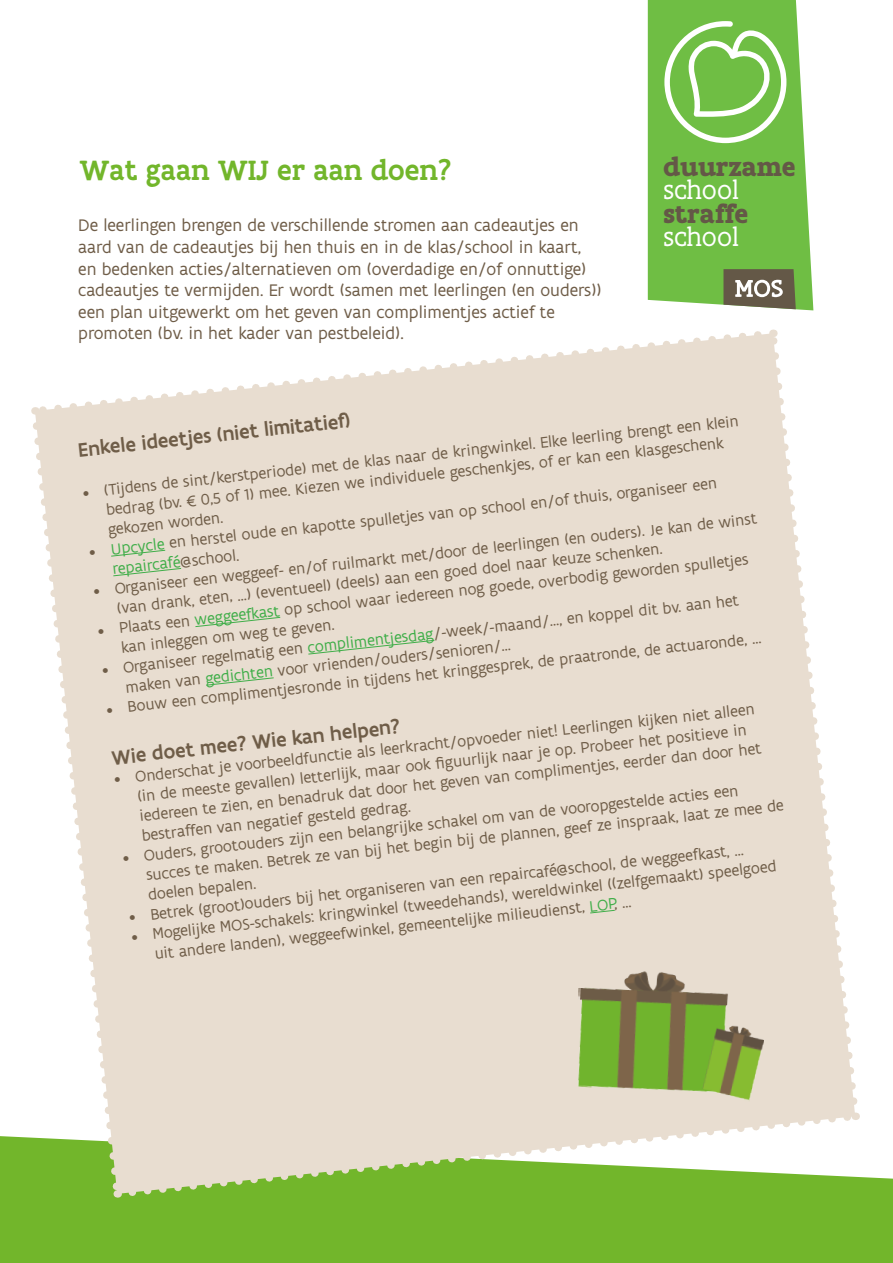
<style>
.page{position:relative;width:893px;height:1263px;background:#fff}
.page>*{position:absolute;margin:0;border:0;box-sizing:border-box;transform-origin:0 0}
.t1{font:500 30px "Flanders Art Serif";color:#72b62b}
.t2{font:700 27.75px "Flanders Art Serif";letter-spacing:-.015em;color:#645847}
.t3{font:27.75px "Flanders Art Serif";color:#fff}
.t4{font:500 21px "Flanders Art Sans";color:#6f5d48}
.basistekst{font:18px/21.6px "Flanders Art Sans";color:#6f5d48}
.t5{font:16.5px/20.1px "Flanders Art Sans";color:#6f5d48}
.s1{color:#40ae49}
</style>
<div class="page">
<svg style="left:648px;top:0;width:165px;height:310px;fill:#6fbe44"></svg>
<svg style="left:723px;top:269px;width:73px;height:40px"></svg>
<svg style="left:664px;top:21px;width:122px;height:122px"></svg>
<div style="left:0;top:1136px;width:893px;height:127px;background:#72b62b"></div>
<div style="left:125px;top:418px;width:640px;height:691px;background:#e8ddd0"></div>
<svg style="left:28px;top:418px;width:97px;height:776px"></svg>
<svg style="left:124px;top:1109px;width:732px;height:91px"></svg>
<svg style="left:765px;top:333px;width:77px;height:616px"></svg>
<svg style="left:34px;top:331px;width:732px;height:87px"></svg>
<svg style="left:111px;top:550px;width:55px;height:7px"></svg>
<svg style="left:113px;top:568px;width:69px;height:8px"></svg>
<svg style="left:195px;top:617px;width:86px;height:10px"></svg>
<svg style="left:308px;top:640px;width:127px;height:14px"></svg>
<svg style="left:206px;top:677px;width:68px;height:9px"></svg>
<svg style="left:590px;top:910px;width:25px;height:3px"></svg>
<img style="left:570px;top:949px;width:289px;height:165px">
<p class="t1" style="left:79px;top:151px;width:373px">Wat gaan WIJ er aan doen?</p>
<p class="basistekst" style="left:78px;top:215px;width:509px">De leerlingen brengen de verschillende stromen aan cadeautjes en aard van de cadeautjes bij hen thuis en in de klas/school in kaart, en bedenken acties/alternatieven om (overdadige en/of onnuttige)</p>
<p class="basistekst" style="left:78px;top:280px;width:525px">cadeautjes te vermijden. Er wordt (samen met leerlingen (en ouders)) een plan uitgewerkt om het geven van complimentjes actief te promoten (bv. in het kader van pestbeleid).</p>
<h2 class="t2" style="left:663px;top:150px;width:134px">duurzame</h2>
<h2 class="t3" style="left:663px;top:171px;width:77px">school</h2>
<h2 class="t2" style="left:663px;top:197px;width:87px">straffe</h2>
<h2 class="t3" style="left:663px;top:219px;width:77px">school</h2>
<p class="t4" style="left:77px;top:436px;width:275px;rotate:-6deg">Enkele ideetjes (niet limitatief)</p>
<p class="t5" style="left:103px;top:479px;width:640px;text-indent:-21px;rotate:-6deg">• (Tijdens de sint/kerstperiode) met de klas naar de kringwinkel. Elke leerling brengt een klein bedrag (bv. € 0,5 of 1) mee. Kiezen we individuele geschenkjes, of er kan een klasgeschenk gekozen worden.</p>
<p class="t5" style="left:109px;top:538px;width:611px;line-height:21px;text-indent:-21px;rotate:-6deg">• <span class="s1">Upcycle</span> en herstel oude en kapotte spulletjes van op school en/of thuis, organiseer een <span class="s1">repaircafé</span>@school.</p>
<p class="t5" style="left:114px;top:578px;width:647px;text-indent:-21px;rotate:-6deg">• Organiseer een weggeef- en/of ruilmarkt met/door de leerlingen (en ouders). Je kan de winst (van drank, eten, …) (eventueel) (deels) aan een goed doel naar keuze schenken.</p>
<p class="t5" style="left:118px;top:616px;width:635px;line-height:21px;text-indent:-21px;rotate:-6deg">• Plaats een <span class="s1">weggeefkast</span> op school waar iedereen nog goede, overbodig geworden spulletjes kan inleggen om weg te geven.</p>
<p class="t5" style="left:122px;top:656px;width:620px;text-indent:-21px;rotate:-6deg">• Organiseer regelmatig een <span class="s1">complimentjesdag</span>/-week/-maand/…, en koppel dit bv. aan het maken van <span class="s1">gedichten</span> voor vrienden/ouders/senioren/…</p>
<p class="t5" style="left:105px;top:698px;width:660px;rotate:-6deg">• Bouw een complimentjesronde in tijdens het kringgesprek, de praatronde, de actuaronde, …</p>
<p class="t4" style="left:110px;top:744px;width:291px;rotate:-6deg">Wie doet mee? Wie kan helpen?</p>
<p class="t5" style="left:134px;top:765px;width:627px;text-indent:-21px;rotate:-6deg">• Onderschat je voorbeeldfunctie als leerkracht/opvoeder niet! Leerlingen kijken niet alleen (in de meeste gevallen) letterlijk, maar ook fi guurlijk naar je op. Probeer het positieve in iedereen te zien, en benadruk dat door het geven van complimentjes, eerder dan door het bestraffen van negatief gesteld gedrag.</p>
<p class="t5" style="left:143px;top:844px;width:643px;text-indent:-21px;rotate:-6deg">• Ouders, grootouders zijn een belangrijke schakel om van de vooropgestelde acties een succes te maken. Betrek ze van bij het begin bij de plannen, geef ze inspraak, laat ze mee de doelen bepalen.</p>
<p class="t5" style="left:128px;top:906px;width:619px;rotate:-6deg">• Betrek (groot)ouders bij het organiseren van een repaircafé@school, de weggeefkast, …</p>
<p class="t5" style="left:152px;top:923px;width:629px;text-indent:-21px;rotate:-6deg">• Mogelijke MOS-schakels: kringwinkel (tweedehands), wereldwinkel ((zelfgemaakt) speelgoed uit andere landen), weggeefwinkel, gemeentelijke milieudienst, <span class="s1">LOP</span>, …</p>
</div>
